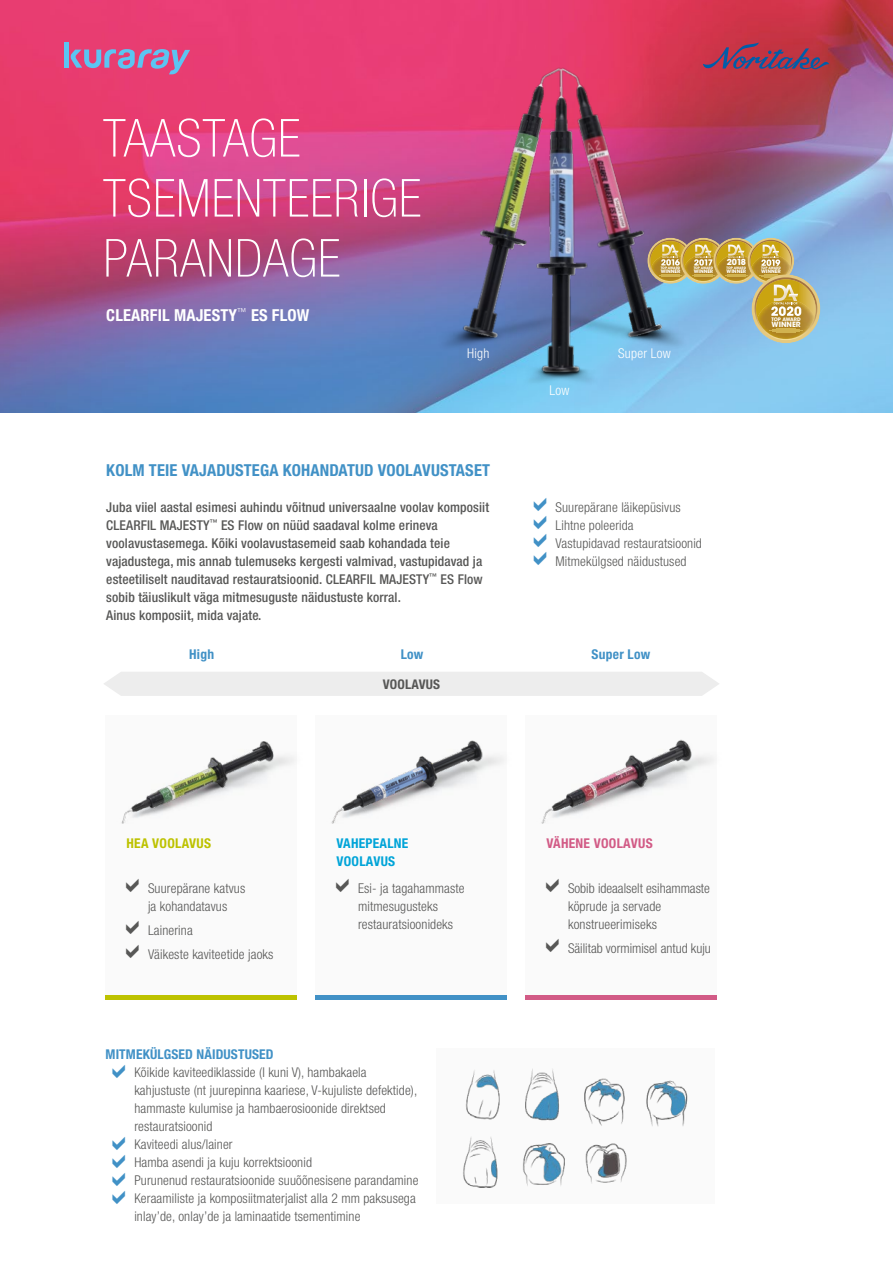
<style>
.page{position:relative;width:893px;height:1263px;background:#fff}
.page>*{position:absolute;margin:0;border:0;box-sizing:border-box;transform-origin:0 0}
.t1{font:100 condensed 52.5px/60px "Helvetica Neue LT Std";letter-spacing:.02em;color:#fff}
.t2{font:700 condensed 16.5px "Helvetica Neue LT Std";letter-spacing:.01em;color:#4191c6}
.t3{font:700 condensed 16.5px "Helvetica Neue LT Std";letter-spacing:.01em;color:#fff}
.t4{font:300 condensed 13.5px/18px "Helvetica Neue LT Std";letter-spacing:.01em;color:#575756}
.t5{font:500 condensed 13.5px/18px "Helvetica Neue LT Std";letter-spacing:.01em;color:#575756}
.t6{font:700 condensed 13.5px "Helvetica Neue LT Std";letter-spacing:.01em;color:#4191c6}
.t7{font:700 condensed 13.5px/18px "Helvetica Neue LT Std";letter-spacing:.02em;color:#00a4d8}
.t8{font:300 condensed 13.5px "Helvetica Neue LT Std";letter-spacing:.02em;color:#fff}
.t9{font:700 condensed 13.5px "Helvetica Neue LT Std";letter-spacing:.02em;color:#d25b86}
.t10{font:700 condensed 13.5px "Helvetica Neue LT Std";letter-spacing:.02em;color:#bdc200}
.t11{font:700 condensed 13.35px "Helvetica Neue LT Std";letter-spacing:.01em;color:#575756}
.t12{font:700 8.4px "ITC Avant Garde Std";color:#fff}
.t13{font:700 7.2px "ITC Avant Garde Std";color:#fff}
.t14{font:700 4.95px "ITC Avant Garde Std";color:#fff}
.t15{font:700 4.8px "ITC Avant Garde Std";color:#fff}
.t16{font:700 3.3px "ITC Avant Garde Std";letter-spacing:-.015em;color:#fff}
</style>
<div class="page">
<img style="left:0;top:0;width:893px;height:412px">
<div style="left:64px;top:43px;width:5px;height:25px;background:#5bc5f2"></div>
<svg style="left:70px;top:49px;width:120px;height:25px;background:#b270a1"></svg>
<div style="left:104px;top:672px;width:615px;height:24px;background:#ededed"></div>
<div style="left:106px;top:715px;width:191px;height:282px;background:#fafafa"></div>
<div style="left:315px;top:715px;width:192px;height:282px;background:#fafafa"></div>
<div style="left:526px;top:715px;width:191px;height:282px;background:#fafafa"></div>
<hr style="left:106px;top:996px;width:191px;height:4px;background:#bdc200">
<hr style="left:315px;top:996px;width:192px;height:4px;background:#4191c6">
<hr style="left:526px;top:996px;width:191px;height:4px;background:#d25b86">
<img style="left:541px;top:739px;width:170px;height:85px">
<img style="left:331px;top:740px;width:170px;height:84px">
<img style="left:121px;top:741px;width:171px;height:83px">
<img style="left:462px;top:1068px;width:103px;height:120px">
<img style="left:584px;top:1078px;width:104px;height:106px">
<img style="left:391px;top:33px;width:342px;height:380px">
<svg style="left:703px;top:43px;width:126px;height:28px;background:#953d59"></svg>
<img style="left:759px;top:315px;width:61px;height:28px">
<div style="left:751px;top:274px;width:69px;height:69px;background:#e5c97f;border-radius:34px"></div>
<svg style="left:649px;top:240px;width:168px;height:100px;background:#a6ac8c"></svg>
<h1 class="t1" style="left:103px;top:108px;width:319px">TAASTAGE<br>TSEMENTEERIGE<br>PARANDAGE</h1>
<p class="t3" style="left:106px;top:305px;width:205px">CLEARFIL MAJESTY<sup>™</sup> ES FLOW</p>
<p class="t16" style="left:661px;top:265px;width:21px">TOP AWARD</p>
<p class="t15" style="left:661px;top:268px;width:21px">WINNER</p>
<p class="t16" style="left:694px;top:265px;width:21px">TOP AWARD</p>
<p class="t15" style="left:694px;top:268px;width:21px">WINNER</p>
<p class="t12" style="left:727px;top:257px;width:21px">2018</p>
<p class="t16" style="left:727px;top:265px;width:21px">TOP AWARD</p>
<p class="t15" style="left:727px;top:268px;width:21px">WINNER</p>
<p class="t16" style="left:761px;top:266px;width:21px">TOP AWARD</p>
<p class="t14" style="left:761px;top:268px;width:21px">WINNER</p>
<p class="t8" style="left:467px;top:346px;width:24px">High</p>
<p class="t8" style="left:618px;top:346px;width:54px">Super Low</p>
<p class="t8" style="left:549px;top:382px;width:22px">Low</p>
<p class="t15" style="left:771px;top:316px;width:31px">TOP AWARD</p>
<p class="t13" style="left:771px;top:320px;width:31px">WINNER</p>
<p class="t2" style="left:106px;top:460px;width:385px">KOLM TEIE VAJADUSTEGA KOHANDATUD VOOLAVUSTASET</p>
<p class="t5" style="left:106px;top:498px;width:384px">Juba viiel aastal esimesi auhindu võitnud universaalne voolav komposiit CLEARFIL MAJESTY<sup>™</sup> ES Flow on nüüd saadaval kolme erineva voolavustasemega. Kõiki voolavustasemeid saab kohandada teie vajadustega, mis annab tulemuseks kergesti valmivad, vastupidavad ja esteetiliselt nauditavad restauratsioonid. CLEARFIL MAJESTY<sup>™</sup> ES Flow sobib täiuslikult väga mitmesuguste näidustuste korral.<br>Ainus komposiit, mida vajate.</p>
<p class="t6" style="left:189px;top:646px;width:27px">High</p>
<p class="t6" style="left:401px;top:646px;width:24px">Low</p>
<p class="t6" style="left:591px;top:646px;width:60px">Super Low</p>
<p class="t11" style="left:383px;top:676px;width:59px">VOOLAVUS</p>
<p class="t4" style="left:555px;top:498px;width:148px">Suurepärane läikepüsivus<br>Lihtne poleerida<br>Vastupidavad restauratsioonid<br>Mitmekülgsed näidustused</p>
<p class="t10" style="left:126px;top:835px;width:86px">HEA VOOLAVUS</p>
<p class="t4" style="left:148px;top:879px;width:99px">Suurepärane katvus ja kohandatavus</p>
<p class="t4" style="left:148px;top:918px;width:127px;line-height:24px">Lainerina<br>Väikeste kaviteetide jaoks</p>
<p class="t7" style="left:336px;top:834px;width:73px">VAHEPEALNE<br>VOOLAVUS</p>
<p class="t4" style="left:358px;top:879px;width:108px">Esi- ja tagahammaste mitmesugusteks restauratsioonideks</p>
<p class="t6" style="left:106px;top:1046px;width:170px">MITMEKÜLGSED NÄIDUSTUSED</p>
<p class="t4" style="left:134px;top:1063px;width:286px">Kõikide kaviteediklasside (I kuni V), hambakaela kahjustuste (nt juurepinna kaariese, V-kujuliste defektide), hammaste kulumise ja hambaerosioonide direktsed restauratsioonid<br>Kaviteedi alus/lainer<br>Hamba asendi ja kuju korrektsioonid<br>Purunenud restauratsioonide suuõõnesisene parandamine Keraamiliste ja komposiitmaterjalist alla 2 mm paksusega inlay’de, onlay’de ja laminaatide tsementimine</p>
<p class="t9" style="left:546px;top:835px;width:108px">VÄHENE VOOLAVUS</p>
<p class="t4" style="left:568px;top:879px;width:143px">Sobib ideaalselt esihammaste köprude ja servade konstrueerimiseks</p>
<p class="t4" style="left:568px;top:939px;width:144px">Säilitab vormimisel antud kuju</p>
</div>
